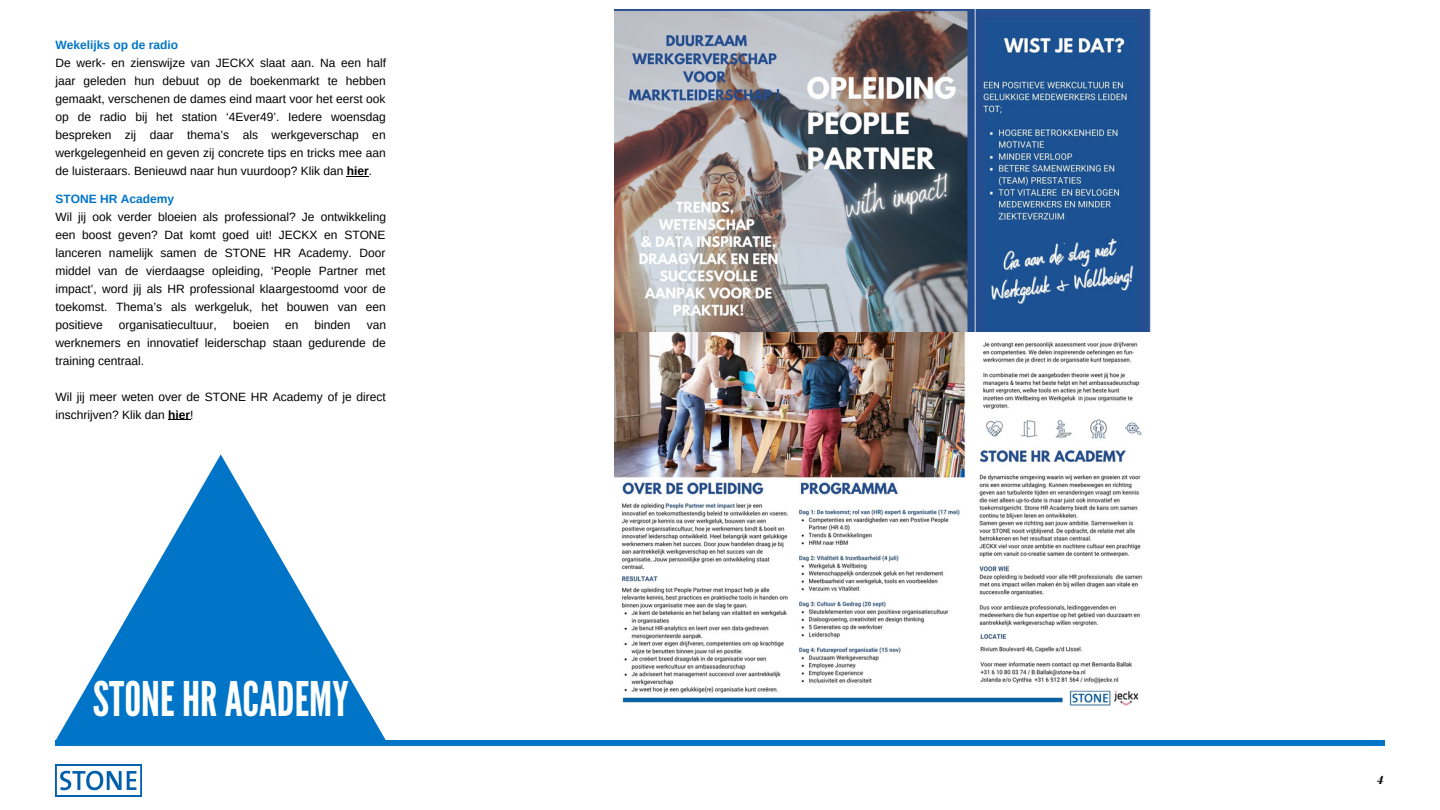
<style>
.page{position:relative;width:1440px;height:810px;background:#fff}
.page>*{position:absolute;margin:0;border:0;box-sizing:border-box;transform-origin:0 0}
.t1{font:47.7px "League Gothic";color:#fff}
.t2{font:italic 700 12.1px "Bodoni FLF";color:#000}
.t3{font:12px/18px "Arimo";color:#000;text-align:justify}
.t4{font:700 12px "Arimo";color:#0075c8}
.s1{font-weight:700}
</style>
<div class="page">
<div style="left:55px;top:741px;width:1329px;height:5px;background:#0075c8"></div>
<img style="left:55px;top:765px;width:87px;height:31px">
<svg style="left:55px;top:454px;width:331px;height:287px"></svg>
<img style="left:614px;top:10px;width:536px;height:322px">
<svg style="left:347px;top:176px;width:22px;height:1px"></svg>
<svg style="left:168px;top:419px;width:22px;height:1px"></svg>
<img style="left:614px;top:332px;width:529px;height:374px">
<p class="t4" style="left:55px;top:38px;width:124px">Wekelijks op de radio</p>
<p class="t3" style="left:55px;top:54px;width:332px">De werk- en zienswijze van JECKX slaat aan. Na een half jaar geleden hun debuut op de boekenmarkt te hebben gemaakt, verschenen de dames eind maart voor het eerst ook op de radio bij het station ‘4Ever49’. Iedere woensdag bespreken zij daar thema’s als werkgeverschap en werkgelegenheid en geven zij concrete tips en tricks mee aan de luisteraars. Benieuwd naar hun vuurdoop? Klik dan <span class="s1">hier</span>.</p>
<p class="t4" style="left:55px;top:192px;width:120px">STONE HR Academy</p>
<p class="t3" style="left:55px;top:208px;width:332px">Wil jij ook verder bloeien als professional? Je ontwikkeling een boost geven? Dat komt goed uit! JECKX en STONE lanceren namelijk samen de STONE HR Academy. Door middel van de vierdaagse opleiding, ‘People Partner met impact’, word jij als HR professional klaargestoomd voor de toekomst. Thema’s als werkgeluk, het bouwen van een positieve</p>
<p class="t3" style="left:119px;top:316px;width:100px">organisatiecultuur,</p>
<p class="t3" style="left:233px;top:316px;width:38px">boeien</p>
<p class="t3" style="left:285px;top:316px;width:15px">en</p>
<p class="t3" style="left:315px;top:316px;width:38px">binden</p>
<p class="t3" style="left:55px;top:316px;width:332px;text-indent:311px">van werknemers en innovatief leiderschap staan gedurende de training centraal.</p>
<p class="t3" style="left:55px;top:388px;width:332px">Wil jij meer weten over de STONE HR Academy of je direct inschrijven? Klik dan <span class="s1">hier</span>!</p>
<h1 class="t1" style="left:93px;top:672px;width:257px">STONEHRACADEMY</h1>
<p class="t2" style="left:1377px;top:773px;width:9px">4</p>
</div>
